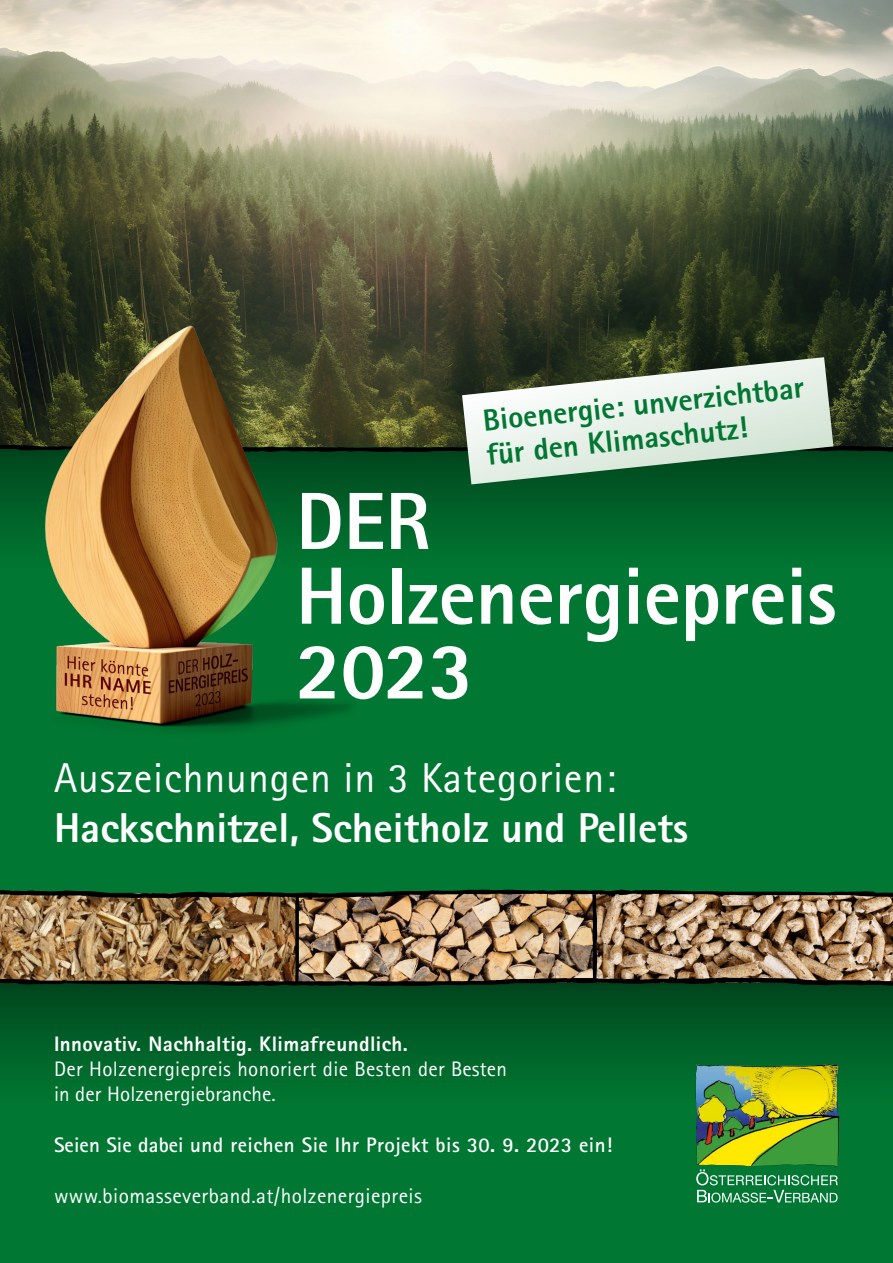
<style>
.page{position:relative;width:893px;height:1263px;background:#fff}
.page>*{position:absolute;margin:0;border:0;box-sizing:border-box;transform-origin:0 0}
.t1{font:800 81.15px/74.7px "Rotis Sans Serif";letter-spacing:-.005em;color:#fff}
.t2{font:800 41.85px "Rotis Sans Serif";color:#fff}
.t3{font:41.85px "Rotis Sans Serif";letter-spacing:.02em;color:#fff}
.t4{font:800 30.6px/34px "Rotis Sans Serif";color:#007732}
.t5{font:21.3px "Rotis Sans Serif";letter-spacing:.02em;color:#fff}
.t6{font:21px/25.2px "Rotis Sans Serif";letter-spacing:.02em;color:#fff}
.t7{font:700 21px "Rotis Sans Serif";letter-spacing:.02em;color:#fff}
.t8{font:800 21px "Rotis Sans Serif";letter-spacing:.02em;color:#fff}
</style>
<div class="page">
<img style="left:0;top:0;width:893px;height:443px">
<div style="left:0;top:448px;width:893px;height:815px;background:#007732"></div>
<div style="left:0;top:448px;width:893px;height:121px;background:linear-gradient(to bottom,#00451d,#007832)"></div>
<svg style="left:0;top:443px;width:893px;height:9px;background:#16220f"></svg>
<svg style="left:462px;top:357px;width:371px;height:127px"></svg>
<img style="left:43px;top:325px;width:313px;height:406px">
<svg style="left:696px;top:1169px;width:142px;height:33px"></svg>
<svg style="left:0;top:986px;width:893px;height:117px"></svg>
<img style="left:0;top:889px;width:893px;height:97px">
<h3 class="t4" style="left:481px;top:403px;width:324px;rotate:-6deg">Bioenergie: unverzichtbar für den Klimaschutz!</h3>
<h1 class="t1" style="left:296px;top:483px;width:542px">DER<br>Holzenergiepreis<br>2023</h1>
<h2 class="t3" style="left:54px;top:753px;width:563px">Auszeichnungen in 3 Kategorien:</h2>
<h2 class="t2" style="left:54px;top:801px;width:636px">Hackschnitzel, Scheitholz und Pellets</h2>
<p class="t8" style="left:54px;top:1030px;width:355px">Innovativ. Nachhaltig. Klimafreundlich.</p>
<p class="t6" style="left:54px;top:1056px;width:454px">Der Holzenergiepreis honoriert die Besten der Besten in der Holzenergiebranche.</p>
<p class="t7" style="left:54px;top:1131px;width:560px">Seien Sie dabei und reichen Sie Ihr Projekt bis 30. 9. 2023 ein!</p>
<p class="t5" style="left:54px;top:1183px;width:370px">www.biomasseverband.at/holzenergiepreis</p>
</div>
